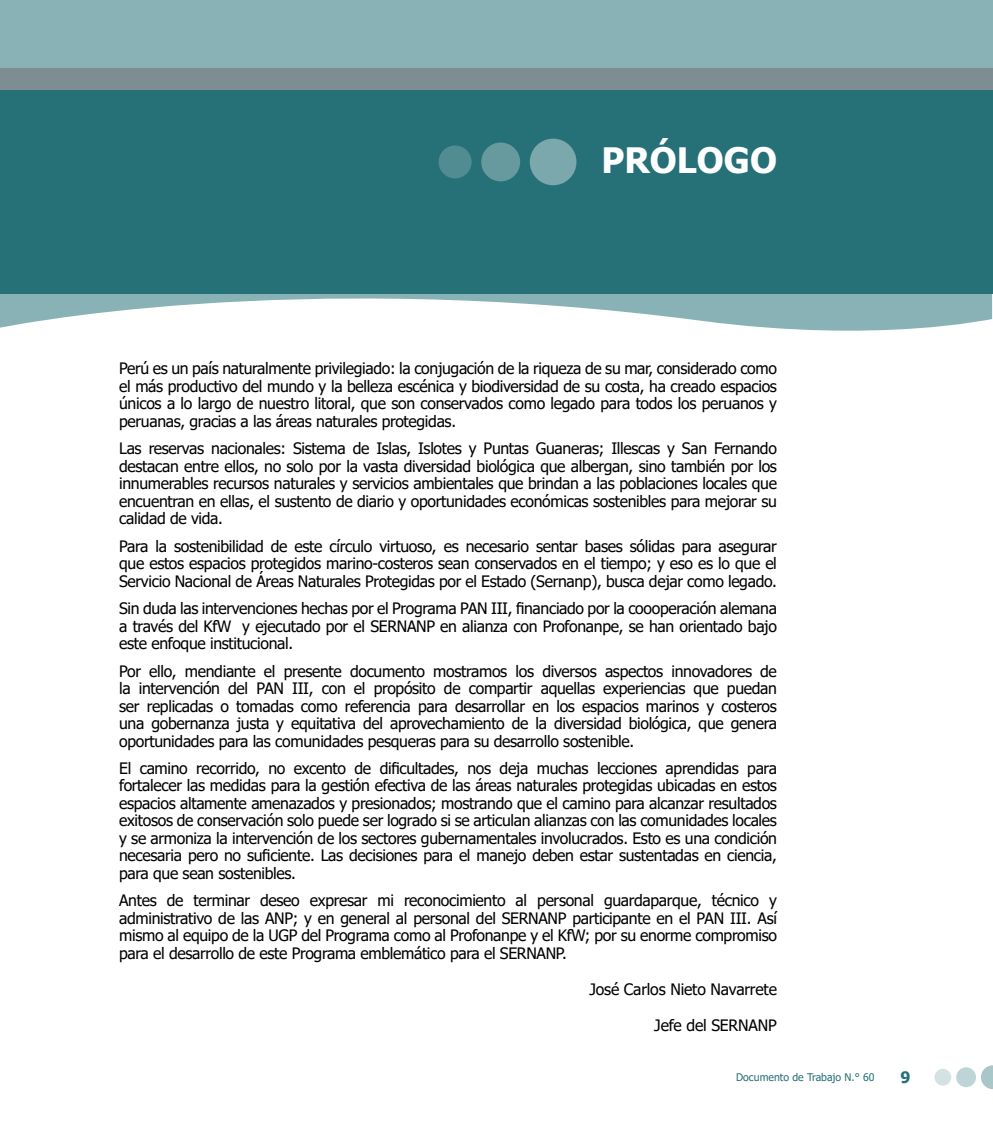
<style>
.page{position:relative;width:993px;height:1141px;background:#fff}
.page>*{position:absolute;margin:0;border:0;box-sizing:border-box;transform-origin:0 0}
.t1{font:700 35px "Tahoma";color:#fff}
.t2{font:15.75px/17.5px "Tahoma";letter-spacing:-.02em;color:#000;text-align:justify}
.t3{font:700 15.75px "Tahoma";color:#267077}
.t4{font:10.5px "Tahoma";color:#267077}
</style>
<div class="page">
<svg style="left:981px;top:1065px;width:11px;height:24px"></svg>
<svg style="left:955px;top:1067px;width:20px;height:20px"></svg>
<div style="left:934px;top:1069px;width:16px;height:17px;background:#d4e2e4;border-radius:50%"></div>
<svg style="left:0;top:234px;width:991px;height:97px"></svg>
<div style="left:1px;top:79px;width:991px;height:215px;background:#267077"></div>
<div style="left:1px;top:0;width:991px;height:79px;background:#89b2b6"></div>
<div style="left:1px;top:68px;width:991px;height:21px;background:#7e8d91"></div>
<div style="left:529px;top:139px;width:47px;height:46px;background:#7ba8ac;border-radius:50%"></div>
<div style="left:481px;top:143px;width:39px;height:38px;background:#669a9f;border-radius:50%"></div>
<div style="left:438px;top:145px;width:33px;height:33px;background:#508c91;border-radius:50%"></div>
<h1 class="t1" style="left:601px;top:136px;width:177px">PRÓLOGO</h1>
<p class="t2" style="left:119px;top:361px;width:659px">Perú es un país naturalmente privilegiado: la conjugación de la riqueza de su mar, considerado como el más productivo del mundo y la belleza escénica y biodiversidad de su costa, ha creado espacios únicos a lo largo de nuestro litoral, que son conservados como legado para todos los peruanos y peruanas, gracias a las áreas naturales protegidas.</p>
<p class="t2" style="left:119px;top:441px;width:659px">Las reservas nacionales: Sistema de Islas, Islotes y Puntas Guaneras; Illescas y San Fernando destacan entre ellos, no solo por la vasta diversidad biológica que albergan, sino también por los innumerables recursos naturales y servicios ambientales que brindan a las poblaciones locales que encuentran en ellas, el sustento de diario y oportunidades económicas sostenibles para mejorar su calidad de vida.</p>
<p class="t2" style="left:119px;top:538px;width:659px">Para la sostenibilidad de este círculo virtuoso, es necesario sentar bases sólidas para asegurar que estos espacios protegidos marino-costeros sean conservados en el tiempo; y eso es lo que el Servicio Nacional de Áreas Naturales Protegidas por el Estado (Sernanp), busca dejar como legado.</p>
<p class="t2" style="left:119px;top:600px;width:659px">Sin duda las intervenciones hechas por el Programa PAN III, financiado por la coooperación alemana a través del KfW y ejecutado por el SERNANP en alianza con Profonanpe, se han orientado bajo este enfoque institucional.</p>
<p class="t2" style="left:119px;top:663px;width:659px">Por ello, mendiante el presente documento mostramos los diversos aspectos innovadores de la intervención del PAN III, con el propósito de compartir aquellas experiencias que puedan ser replicadas o tomadas como referencia para desarrollar en los espacios marinos y costeros una gobernanza justa y equitativa del aprovechamiento de la diversidad biológica, que genera oportunidades para las comunidades pesqueras para su desarrollo sostenible.</p>
<p class="t2" style="left:119px;top:760px;width:659px">El camino recorrido, no excento de dificultades, nos deja muchas lecciones aprendidas para fortalecer las medidas para la gestión efectiva de las áreas naturales protegidas ubicadas en estos espacios altamente amenazados y presionados; mostrando que el camino para alcanzar resultados exitosos de conservación solo puede ser logrado si se articulan alianzas con las comunidades locales y se armoniza la intervención de los sectores gubernamentales involucrados. Esto es una condición necesaria pero no suficiente. Las decisiones para el manejo deben estar sustentadas en ciencia, para que sean sostenibles.</p>
<p class="t2" style="left:119px;top:893px;width:659px">Antes de terminar deseo expresar mi reconocimiento al personal guardaparque, técnico y administrativo de las ANP; y en general al personal del SERNANP participante en el PAN III. Así mismo al equipo de la UGP del Programa como al Profonanpe y el KfW; por su enorme compromiso para el desarrollo de este Programa emblemático para el SERNANP.</p>
<p class="t2" style="left:589px;top:981px;width:189px">José Carlos Nieto Navarrete</p>
<p class="t2" style="left:654px;top:1017px;width:124px">Jefe del SERNANP</p>
<p class="t4" style="left:735px;top:1070px;width:140px">Documento de Trabajo N.° 60</p>
<p class="t3" style="left:900px;top:1066px;width:12px">9</p>
</div>
